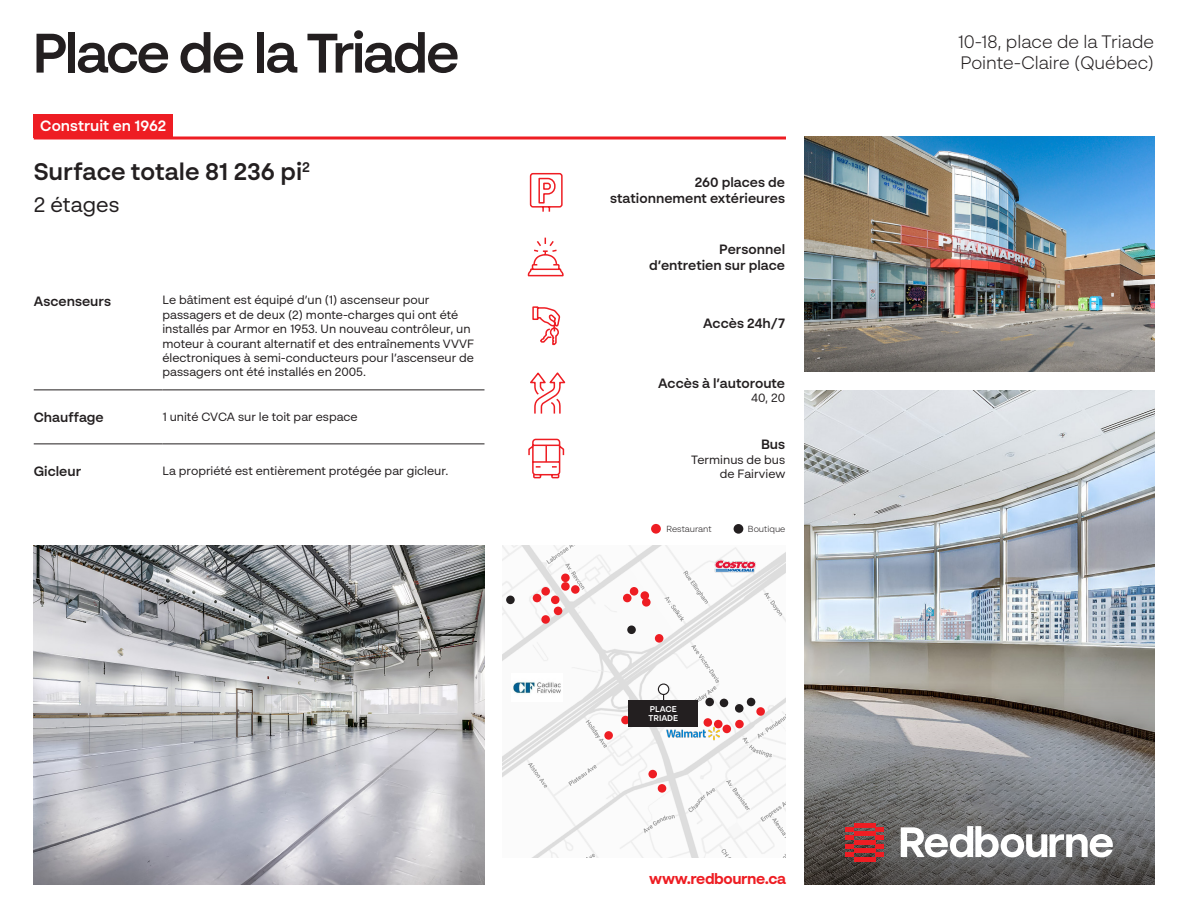
<style>
.page{position:relative;width:1188px;height:918px;background:#fff}
.page>*{position:absolute;margin:0;border:0;box-sizing:border-box;transform-origin:0 0}
.Title_37_pt{font:600 55.5px "BR Sonoma";letter-spacing:-.05em;color:#231f20}
.t1{font:600 24px "BR Sonoma";color:#231f20}
.t2{font:21px "BR Sonoma";color:#231f20}
.Adresse{font:300 18px "BR Sonoma";color:#231f20}
.t3{font:700 15px "BR Sonoma";letter-spacing:-.03em;color:#ee1d23}
.t4{font:600 15px "BR Sonoma";color:#fff}
.Text_8_pt_R{font:600 13.5px/16.2px "BR Sonoma";color:#231f20;text-align:right}
.Text_8_pt_L{font:600 13.5px "BR Sonoma";color:#231f20}
.Text_8_pt_L-2{font:12px/14.4px "BR Sonoma";color:#231f20}
.Text_8_pt_R-2{font:12px/14.4px "BR Sonoma";color:#231f20;text-align:right}
.t5{font:300 8.85px "BR Sonoma";color:#231f20}
.Text_6_pt_white{font:600 8.4px/8.2px "BR Sonoma";letter-spacing:-.005em;color:#fff}
</style>
<div class="page">
<img style="left:804px;top:390px;width:350px;height:292px">
<img style="left:804px;top:136px;width:350px;height:236px">
<svg style="left:529px;top:172px;width:34px;height:40px"></svg>
<svg style="left:527px;top:237px;width:37px;height:40px"></svg>
<svg style="left:532px;top:306px;width:28px;height:40px"></svg>
<svg style="left:34px;top:136px;width:752px;height:4px;background:#f15256"></svg>
<img style="left:502px;top:546px;width:284px;height:312px">
<div style="left:747px;top:698px;width:8px;height:8px;background:#231f20;border-radius:50%"></div>
<div style="left:735px;top:704px;width:9px;height:9px;background:#231f20;border-radius:50%"></div>
<div style="left:720px;top:699px;width:8px;height:8px;background:#231f20;border-radius:50%"></div>
<div style="left:705px;top:698px;width:9px;height:8px;background:#231f20;border-radius:50%"></div>
<div style="left:506px;top:596px;width:9px;height:8px;background:#231f20;border-radius:50%"></div>
<div style="left:627px;top:626px;width:9px;height:8px;background:#231f20;border-radius:50%"></div>
<svg style="left:621px;top:716px;width:9px;height:8px"></svg>
<div style="left:604px;top:731px;width:9px;height:9px;background:#ee1d23;border-radius:50%"></div>
<div style="left:648px;top:770px;width:9px;height:8px;background:#ee1d23;border-radius:50%"></div>
<div style="left:541px;top:587px;width:9px;height:9px;background:#ee1d23;border-radius:50%"></div>
<div style="left:551px;top:596px;width:9px;height:8px;background:#ee1d23;border-radius:50%"></div>
<div style="left:554px;top:607px;width:8px;height:8px;background:#ee1d23;border-radius:50%"></div>
<div style="left:541px;top:615px;width:9px;height:9px;background:#ee1d23;border-radius:50%"></div>
<div style="left:533px;top:594px;width:8px;height:8px;background:#ee1d23;border-radius:50%"></div>
<div style="left:571px;top:585px;width:9px;height:9px;background:#ee1d23;border-radius:50%"></div>
<div style="left:561px;top:574px;width:9px;height:8px;background:#ee1d23;border-radius:50%"></div>
<div style="left:561px;top:582px;width:9px;height:9px;background:#ee1d23;border-radius:50%"></div>
<div style="left:623px;top:594px;width:9px;height:8px;background:#ee1d23;border-radius:50%"></div>
<div style="left:630px;top:587px;width:8px;height:9px;background:#ee1d23;border-radius:50%"></div>
<div style="left:641px;top:591px;width:8px;height:9px;background:#ee1d23;border-radius:50%"></div>
<div style="left:642px;top:598px;width:9px;height:9px;background:#ee1d23;border-radius:50%"></div>
<div style="left:655px;top:634px;width:8px;height:9px;background:#ee1d23;border-radius:50%"></div>
<div style="left:658px;top:784px;width:8px;height:9px;background:#ee1d23;border-radius:50%"></div>
<div style="left:735px;top:720px;width:9px;height:8px;background:#ee1d23;border-radius:50%"></div>
<div style="left:723px;top:725px;width:8px;height:8px;background:#ee1d23;border-radius:50%"></div>
<svg style="left:714px;top:720px;width:9px;height:8px"></svg>
<div style="left:756px;top:707px;width:9px;height:9px;background:#ee1d23;border-radius:50%"></div>
<img style="left:666px;top:718px;width:54px;height:30px">
<img style="left:512px;top:674px;width:50px;height:27px">
<img style="left:714px;top:558px;width:42px;height:16px">
<svg style="left:530px;top:372px;width:36px;height:42px"></svg>
<svg style="left:528px;top:438px;width:37px;height:41px"></svg>
<img style="left:34px;top:546px;width:450px;height:338px">
<div style="left:34px;top:114px;width:139px;height:23px;background:#ee1d23"></div>
<div style="left:734px;top:524px;width:9px;height:10px;background:#231f20;border-radius:50%"></div>
<div style="left:651px;top:524px;width:10px;height:10px;background:#ee1d23;border-radius:50%"></div>
<div style="left:658px;top:684px;width:11px;height:10px;background:#fff;border-radius:50%"></div>
<div style="left:658px;top:684px;width:11px;height:11px;border:1px solid #231f20;border-radius:50%"></div>
<div style="left:629px;top:700px;width:69px;height:27px;background:#231f20"></div>
<svg style="left:804px;top:682px;width:350px;height:202px;background:#7e7c7c"></svg>
<svg style="left:901px;top:826px;width:212px;height:31px"></svg>
<hr style="left:854px;top:823px;width:21px;height:4px;background:#ee1d23">
<hr style="left:854px;top:832px;width:21px;height:4px;background:#ee1d23">
<hr style="left:854px;top:840px;width:21px;height:4px;background:#ee1d23">
<hr style="left:854px;top:849px;width:21px;height:4px;background:#ee1d23">
<hr style="left:854px;top:857px;width:21px;height:4px;background:#ee1d23">
<div style="left:846px;top:827px;width:8px;height:5px;background:#ee1d23"></div>
<svg style="left:846px;top:836px;width:8px;height:4px"></svg>
<div style="left:846px;top:844px;width:8px;height:5px;background:#ee1d23"></div>
<svg style="left:846px;top:853px;width:8px;height:4px"></svg>
<div style="left:875px;top:827px;width:9px;height:5px;background:#ee1d23"></div>
<svg style="left:875px;top:836px;width:9px;height:4px"></svg>
<div style="left:875px;top:844px;width:9px;height:5px;background:#ee1d23"></div>
<svg style="left:875px;top:853px;width:9px;height:4px"></svg>
<hr style="left:34px;top:390px;width:128px;height:1px;background:#231f20">
<hr style="left:162px;top:390px;width:323px;height:1px;background:#231f20">
<hr style="left:34px;top:444px;width:128px;height:1px;background:#231f20">
<hr style="left:162px;top:444px;width:323px;height:1px;background:#231f20">
<p class="Title_37_pt" style="left:32px;top:19px;width:429px">Place de la Triade</p>
<p class="Adresse" style="left:958px;top:30px;width:198px">10-18, place de la Triade</p>
<p class="Adresse" style="left:960px;top:52px;width:195px">Pointe-Claire (Québec)</p>
<p class="t4" style="left:40px;top:117px;width:127px">Construit en 1962</p>
<p class="t1" style="left:34px;top:157px;width:278px">Surface totale 81 236 pi<sup>2</sup></p>
<p class="t2" style="left:34px;top:192px;width:87px">2 étages</p>
<p class="Text_8_pt_L" style="left:34px;top:292px;width:79px">Ascenseurs</p>
<p class="Text_8_pt_L-2" style="left:162px;top:293px;width:313px">Le bâtiment est équipé d’un (1) ascenseur pour passagers et de deux (2) monte-charges qui ont été installés par Armor en 1953. Un nouveau contrôleur, un moteur à courant alternatif et des entraînements VVVF électroniques à semi-conducteurs pour l’ascenseur de passagers ont été installés en 2005.</p>
<p class="Text_8_pt_L" style="left:34px;top:409px;width:72px">Chauffage</p>
<p class="Text_8_pt_L-2" style="left:162px;top:410px;width:197px">1 unité CVCA sur le toit par espace</p>
<p class="Text_8_pt_L" style="left:34px;top:463px;width:49px">Gicleur</p>
<p class="Text_8_pt_L-2" style="left:162px;top:464px;width:288px">La propriété est entièrement protégée par gicleur.</p>
<p class="Text_8_pt_R" style="left:610px;top:174px;width:177px">260 places de stationnement extérieures</p>
<p class="Text_8_pt_R" style="left:649px;top:240px;width:137px">Personnel d’entretien sur place</p>
<p class="Text_8_pt_R" style="left:703px;top:315px;width:84px">Accès 24h/7</p>
<p class="Text_8_pt_R" style="left:658px;top:375px;width:128px">Accès à l’autoroute</p>
<p class="Text_8_pt_R-2" style="left:751px;top:391px;width:36px">40, 20</p>
<p class="Text_8_pt_R" style="left:761px;top:436px;width:26px">Bus</p>
<p class="Text_8_pt_R-2" style="left:691px;top:452px;width:96px">Terminus de bus de Fairview</p>
<p class="t5" style="left:666px;top:523px;width:47px">Restaurant</p>
<p class="t5" style="left:748px;top:523px;width:39px">Boutique</p>
<p class="Text_6_pt_white" style="left:649px;top:705px;width:31px">PLACE<br>TRIADE</p>
<p class="t3" style="left:649px;top:870px;width:138px">www.redbourne.ca</p>
</div>
